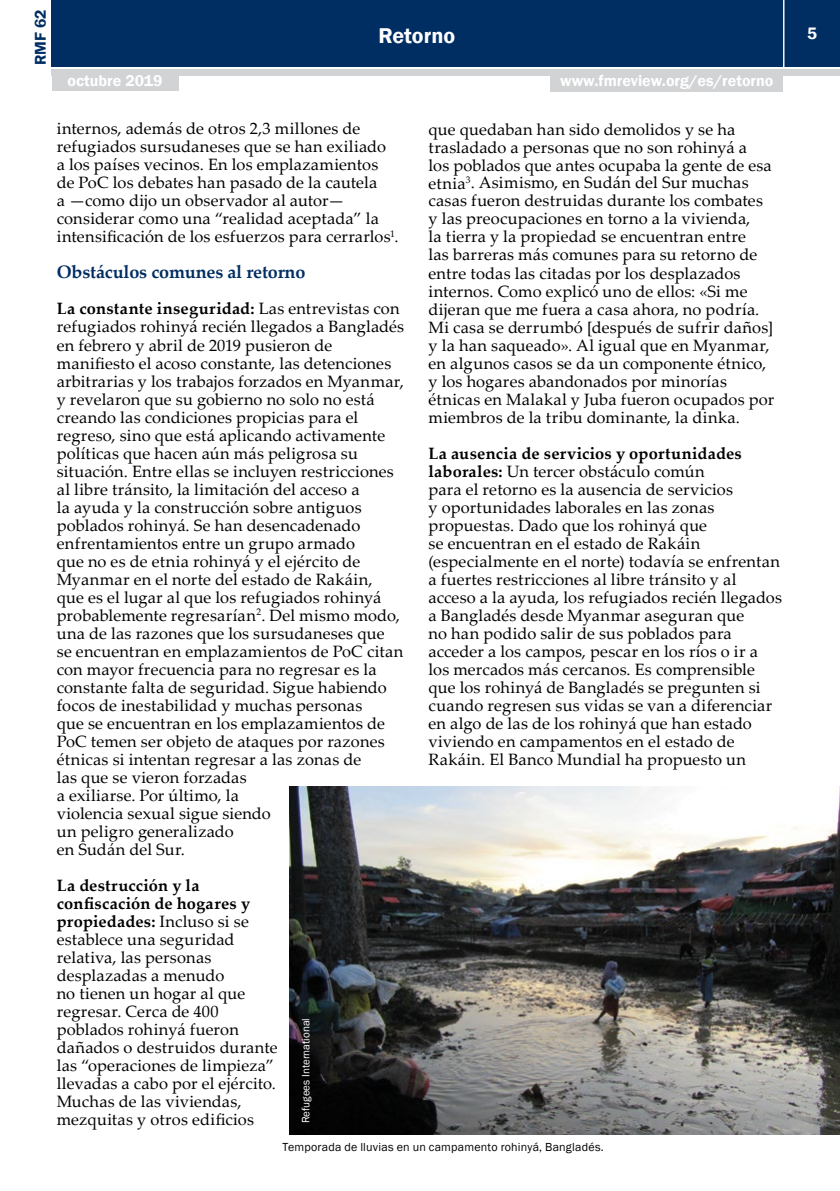
<style>
.page{position:relative;width:840px;height:1191px;background:#fff}
.page>*{position:absolute;margin:0;border:0;box-sizing:border-box;transform-origin:0 0}
.t1{font:600 22px "Franklin Gothic";color:#fff}
.t2{font:700 18px "Palatino Linotype";letter-spacing:-.01em;color:#002d62}
.t3{font:600 17px "Franklin Gothic";color:#fff}
.t4{font:16.4px/18px "Palatino Linotype";letter-spacing:.01em;color:#000}
.t5{font:600 16px "Franklin Gothic";color:#fff}
.t6{font:600 16px "Franklin Gothic";color:#002d62}
.t7{font:12px "Franklin Gothic";letter-spacing:.015em;color:#000}
.t8{font:11px "Franklin Gothic";color:#fff}
.s1{font-weight:700}
</style>
<div class="page">
<div style="left:52px;top:0;width:787px;height:66px;background:#002d62"></div>
<div style="left:52px;top:69px;width:787px;height:6px;background:#d1d3d4"></div>
<hr style="left:782px;top:0;width:2px;height:68px;background:#fff">
<div style="left:52px;top:73px;width:126px;height:18px;background:#d1d3d4"></div>
<div style="left:550px;top:74px;width:232px;height:18px;background:#d1d3d4"></div>
<img style="left:289px;top:786px;width:550px;height:348px">
<p class="t6" style="left:31px;top:65px;width:57px;rotate:-90deg">RMF 62</p>
<h1 class="t1" style="left:378px;top:22px;width:78px">Retorno</h1>
<p class="t5" style="left:67px;top:71px;width:97px">octubre 2019</p>
<p class="t5" style="left:560px;top:71px;width:215px">www.fmreview.org/es/retorno</p>
<p class="t4" style="left:57px;top:119px;width:343px">internos, además de otros 2,3 millones de refugiados sursudaneses que se han exiliado<br>a los países vecinos. En los emplazamientos de PoC los debates han pasado de la cautela<br>a —como dijo un observador al autor— considerar como una “realidad aceptada” la intensificación de los esfuerzos para cerrarlos<sup>1</sup>.</p>
<p class="t2" style="left:57px;top:259px;width:250px">Obstáculos comunes al retorno</p>
<p class="t4" style="left:57px;top:299px;width:349px"><span class="s1">La constante inseguridad:</span> Las entrevistas con refugiados rohinyá recién llegados a Bangladés en febrero y abril de 2019 pusieron de manifiesto el acoso constante, las detenciones arbitrarias y los trabajos forzados en Myanmar, y revelaron que su gobierno no solo no está creando las condiciones propicias para el regreso, sino que está aplicando activamente políticas que hacen aún más peligrosa su situación. Entre ellas se incluyen restricciones al libre tránsito, la limitación del acceso a<br>la ayuda y la construcción sobre antiguos poblados rohinyá. Se han desencadenado enfrentamientos entre un grupo armado<br>que no es de etnia rohinyá y el ejército de Myanmar en el norte del estado de Rakáin,<br>que es el lugar al que los refugiados rohinyá probablemente regresarían<sup>2</sup>. Del mismo modo, una de las razones que los sursudaneses que<br>se encuentran en emplazamientos de PoC citan con mayor frecuencia para no regresar es la constante falta de seguridad. Sigue habiendo focos de inestabilidad y muchas personas<br>que se encuentran en los emplazamientos de PoC temen ser objeto de ataques por razones étnicas si intentan regresar a las zonas de<br>las que se vieron forzadas<br>a exiliarse. Por último, la<br>violencia sexual sigue siendo<br>un peligro generalizado<br>en Sudán del Sur.</p>
<p class="t4" style="left:57px;top:875px;width:222px"><span class="s1">La destrucción y la confiscación de hogares y propiedades:</span> Incluso si se establece una seguridad relativa, las personas desplazadas a menudo<br>no tienen un hogar al que regresar. Cerca de 400 poblados rohinyá fueron dañados o destruidos durante las “operaciones de limpieza” llevadas a cabo por el ejército.<br>Muchas de las viviendas, mezquitas y otros edificios</p>
<p class="t4" style="left:428px;top:119px;width:347px">que quedaban han sido demolidos y se ha trasladado a personas que no son rohinyá a<br>los poblados que antes ocupaba la gente de esa etnia<sup>3</sup>. Asimismo, en Sudán del Sur muchas casas fueron destruidas durante los combates y las preocupaciones en torno a la vivienda,<br>la tierra y la propiedad se encuentran entre<br>las barreras más comunes para su retorno de entre todas las citadas por los desplazados internos. Como explicó uno de ellos: «Si me dijeran que me fuera a casa ahora, no podría.<br>Mi casa se derrumbó [después de sufrir daños] y la han saqueado». Al igual que en Myanmar, en algunos casos se da un componente étnico, y los hogares abandonados por minorías étnicas en Malakal y Juba fueron ocupados por miembros de la tribu dominante, la dinka.</p>
<p class="t4" style="left:428px;top:443px;width:355px"><span class="s1">La ausencia de servicios y oportunidades laborales:</span> Un tercer obstáculo común<br>para el retorno es la ausencia de servicios<br>y oportunidades laborales en las zonas propuestas. Dado que los rohinyá que<br>se encuentran en el estado de Rakáin (especialmente en el norte) todavía se enfrentan a fuertes restricciones al libre tránsito y al acceso a la ayuda, los refugiados recién llegados a Bangladés desde Myanmar aseguran que<br>no han podido salir de sus poblados para acceder a los campos, pescar en los ríos o ir a los mercados más cercanos. Es comprensible que los rohinyá de Bangladés se pregunten si cuando regresen sus vidas se van a diferenciar en algo de las de los rohinyá que han estado viviendo en campamentos en el estado de Rakáin. El Banco Mundial ha propuesto un</p>
<p class="t8" style="left:299px;top:1123px;width:107px;rotate:-90deg">Refugees International</p>
<p class="t7" style="left:282px;top:1139px;width:322px">Temporada de lluvias en un campamento rohinyá, Bangladés.</p>
<p class="t3" style="left:806px;top:23px;width:11px">5</p>
</div>
